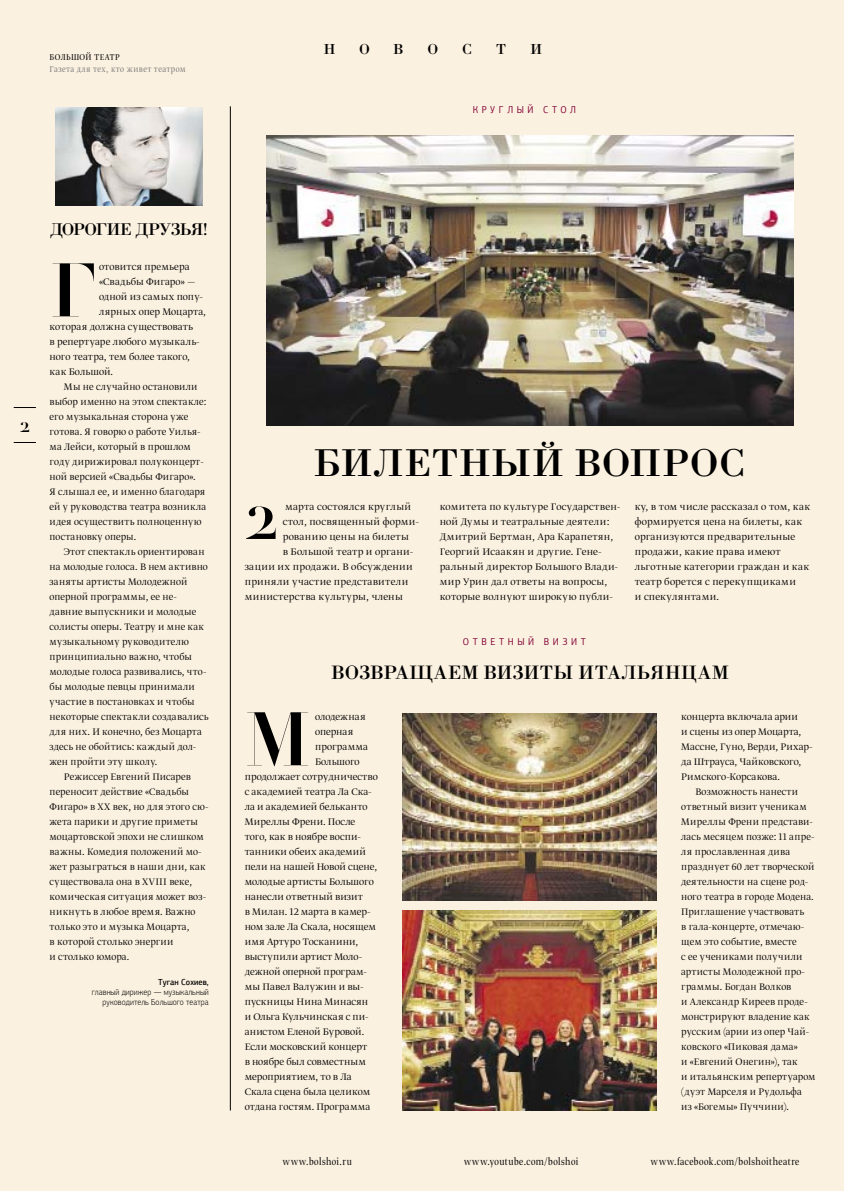
<style>
.page{position:relative;width:844px;height:1191px;background:#fff}
.page>*{position:absolute;margin:0;border:0;box-sizing:border-box;transform-origin:0 0}
.t1{font:74.75px "Borjomi Light C";color:#000}
.t2{font:40px "Borjomi C";letter-spacing:.025em;color:#000}
.t3{font:22.62px "Borjomi Light C";color:#000}
.t4{font:20px "Borjomi C";letter-spacing:.02em;color:#000}
.t5{font:17.5px "Borjomi C";letter-spacing:-.02em;color:#000}
.t6{font:15px "Borjomi C";color:#000}
.t7{font:300 11.25px/15px "Greta Display Pro";letter-spacing:.015em;color:#000}
.t8{font:11.25px "Greta Dis Nar Pro Lig";letter-spacing:.035em;color:#000}
.t9{font:300 11.25px "Greta Display Pro";letter-spacing:-.005em;color:#000}
.t10{font:300 11.25px "Greta Display Pro";letter-spacing:-.01em;color:#000}
.t11{font:10px "Greta Dis Nar Pro Lig";color:#7c7c7c}
.t12{font:10px "PF Agora Sans Pro";letter-spacing:.4em;color:#810033;scale:.9 1}
.t13{font:10px "Greta Dis Nar Pro Lig";letter-spacing:.045em;color:#000}
.t14{font:300 8.75px/10px "PF Agora Sans Pro";letter-spacing:.01em;color:#000;text-align:right;scale:.9 1}
.t15{font:500 8.75px "PF Agora Sans Pro";letter-spacing:.01em;color:#000;scale:.9 1}
</style>
<div class="page">
<div style="left:0;top:0;width:843px;height:1191px;background:#fbf1e0"></div>
<img style="left:267px;top:135px;width:526px;height:290px">
<hr style="left:230px;top:106px;width:1px;height:1004px;background:#000">
<img style="left:55px;top:107px;width:148px;height:98px">
<img style="left:403px;top:910px;width:253px;height:200px">
<img style="left:403px;top:713px;width:253px;height:187px">
<svg style="left:14px;top:442px;width:22px;height:1px"></svg>
<svg style="left:14px;top:407px;width:22px;height:1px"></svg>
<p class="t13" style="left:50px;top:52px;width:72px">БОЛЬШОЙ ТЕАТР</p>
<p class="t11" style="left:50px;top:64px;width:137px">Газета для тех, кто живет театром</p>
<h3 class="t6" style="left:324px;top:43px;width:13px">Н</h3>
<h3 class="t6" style="left:359px;top:43px;width:12px">О</h3>
<h3 class="t6" style="left:393px;top:43px;width:12px">В</h3>
<h3 class="t6" style="left:427px;top:43px;width:12px">О</h3>
<h3 class="t6" style="left:462px;top:43px;width:12px">С</h3>
<h3 class="t6" style="left:496px;top:43px;width:12px">Т</h3>
<h3 class="t6" style="left:530px;top:43px;width:13px">И</h3>
<p class="t12" style="left:472px;top:106px;width:116px">КРУГЛЫЙ СТОЛ</p>
<h3 class="t3" style="left:20px;top:415px;width:12px">2</h3>
<h3 class="t5" style="left:50px;top:223px;width:160px">ДОРОГИЕ ДРУЗЬЯ!</h3>
<h1 class="t1" style="left:50px;top:262px;width:47px">Г</h1>
<p class="t7" style="left:99px;top:260px;width:92px">отовится премьера</p>
<p class="t7" style="left:99px;top:275px;width:98px">«Свадьбы Фигаро» —</p>
<p class="t7" style="left:99px;top:290px;width:105px">одной из самых попу-</p>
<p class="t7" style="left:99px;top:305px;width:108px">лярных опер Моцарта,</p>
<p class="t7" style="left:50px;top:320px;width:145px">которая должна существовать</p>
<p class="t7" style="left:50px;top:335px;width:151px">в репертуаре любого музыкаль-</p>
<p class="t7" style="left:50px;top:350px;width:142px">ного театра, тем более такого,</p>
<p class="t7" style="left:50px;top:365px;width:65px">как Большой.</p>
<p class="t7" style="left:64px;top:380px;width:135px">Мы не случайно остановили</p>
<p class="t7" style="left:50px;top:395px;width:158px">выбор именно на этом спектакле:</p>
<p class="t7" style="left:50px;top:410px;width:140px">его музыкальная сторона уже</p>
<p class="t7" style="left:50px;top:425px;width:152px">готова. Я говорю о работе Уилья-</p>
<p class="t7" style="left:50px;top:440px;width:143px">ма Лейси, который в прошлом</p>
<p class="t7" style="left:50px;top:455px;width:156px">году дирижировал полуконцерт-</p>
<p class="t7" style="left:50px;top:470px;width:147px">ной версией «Свадьбы Фигаро».</p>
<p class="t7" style="left:50px;top:485px;width:157px">Я слышал ее, и именно благодаря</p>
<p class="t7" style="left:50px;top:500px;width:158px">ей у руководства театра возникла</p>
<p class="t7" style="left:50px;top:515px;width:153px">идея осуществить полноценную</p>
<p class="t7" style="left:50px;top:530px;width:88px">постановку оперы.</p>
<p class="t7" style="left:64px;top:545px;width:142px">Этот спектакль ориентирован</p>
<p class="t7" style="left:50px;top:560px;width:159px">на молодые голоса. В нем активно</p>
<p class="t7" style="left:50px;top:575px;width:139px">заняты артисты Молодежной</p>
<p class="t7" style="left:50px;top:590px;width:129px">оперной программы, ее не-</p>
<p class="t7" style="left:50px;top:605px;width:148px">давние выпускники и молодые</p>
<p class="t7" style="left:50px;top:620px;width:156px">солисты оперы. Театру и мне как</p>
<p class="t7" style="left:50px;top:635px;width:141px">музыкальному руководителю</p>
<p class="t7" style="left:50px;top:650px;width:144px">принципиально важно, чтобы</p>
<p class="t7" style="left:50px;top:665px;width:158px">молодые голоса развивались, что-</p>
<p class="t7" style="left:50px;top:680px;width:147px">бы молодые певцы принимали</p>
<p class="t7" style="left:50px;top:695px;width:146px">участие в постановках и чтобы</p>
<p class="t7" style="left:50px;top:710px;width:160px">некоторые спектакли создавались</p>
<p class="t7" style="left:50px;top:725px;width:154px">для них. И конечно, без Моцарта</p>
<p class="t7" style="left:50px;top:740px;width:148px">здесь не обойтись: каждый дол-</p>
<p class="t7" style="left:50px;top:755px;width:109px">жен пройти эту школу.</p>
<p class="t7" style="left:64px;top:770px;width:129px">Режиссер Евгений Писарев</p>
<p class="t7" style="left:50px;top:785px;width:141px">переносит действие «Свадьбы</p>
<p class="t7" style="left:50px;top:800px;width:160px">Фигаро» в XX век, но для этого сю-</p>
<p class="t7" style="left:50px;top:815px;width:150px">жета парики и другие приметы</p>
<p class="t7" style="left:50px;top:830px;width:156px">моцартовской эпохи не слишком</p>
<p class="t7" style="left:50px;top:845px;width:153px">важны. Комедия положений мо-</p>
<p class="t7" style="left:50px;top:860px;width:158px">жет разыграться в наши дни, как</p>
<p class="t7" style="left:50px;top:875px;width:144px">существовала она в XVIII веке,</p>
<p class="t7" style="left:50px;top:890px;width:158px">комическая ситуация может воз-</p>
<p class="t7" style="left:50px;top:905px;width:147px">никнуть в любое время. Важно</p>
<p class="t7" style="left:50px;top:920px;width:141px">только это и музыка Моцарта,</p>
<p class="t7" style="left:50px;top:935px;width:125px">в которой столько энергии</p>
<p class="t7" style="left:50px;top:950px;width:81px">и столько юмора.</p>
<p class="t15" style="left:158px;top:978px;width:58px">Туган Сохиев,</p>
<p class="t14" style="left:92px;top:988px;width:131px">главный дирижер — музыкальный руководитель Большого театра</p>
<h2 class="t2" style="left:314px;top:447px;width:432px">БИЛЕТНЫЙ ВОПРОС</h2>
<h1 class="t1" style="left:244px;top:484px;width:35px">2</h1>
<p class="t7" style="left:285px;top:500px;width:127px">марта состоялся круглый</p>
<p class="t7" style="left:282px;top:515px;width:138px">стол, посвященный форми-</p>
<p class="t7" style="left:282px;top:530px;width:128px">рованию цены на билеты</p>
<p class="t7" style="left:282px;top:545px;width:132px">в Большой театр и органи-</p>
<p class="t7" style="left:244px;top:560px;width:169px">зации их продажи. В обсуждении</p>
<p class="t7" style="left:244px;top:575px;width:165px">приняли участие представители</p>
<p class="t7" style="left:244px;top:590px;width:160px">министерства культуры, члены</p>
<p class="t7" style="left:439px;top:500px;width:182px">комитета по культуре Государствен&shy;ной Думы и театральные деятели:<br>Дмитрий Бертман, Ара Карапетян,<br>Георгий Исаакян и другие. Гене&shy;ральный директор Большого Влади&shy;мир Урин дал ответы на вопросы, которые волнуют широкую публи-</p>
<p class="t7" style="left:634px;top:500px;width:177px">ку, в том числе рассказал о том, как формируется цена на билеты, как организуются предварительные продажи, какие права имеют льготные категории граждан и как театр борется с перекупщиками<br>и спекулянтами.</p>
<p class="t12" style="left:463px;top:637px;width:138px">ОТВЕТНЫЙ ВИЗИТ</p>
<h3 class="t4" style="left:331px;top:665px;width:398px">ВОЗВРАЩАЕМ ВИЗИТЫ ИТАЛЬЯНЦАМ</h3>
<h1 class="t1" style="left:244px;top:711px;width:68px">М</h1>
<p class="t7" style="left:315px;top:710px;width:52px">олодежная</p>
<p class="t9" style="left:315px;top:727px;width:40px">оперная</p>
<p class="t7" style="left:315px;top:740px;width:54px">программа</p>
<p class="t7" style="left:315px;top:755px;width:46px">Большого</p>
<p class="t7" style="left:244px;top:770px;width:135px">продолжает сотрудничество</p>
<p class="t7" style="left:244px;top:785px;width:129px">с академией театра Ла Ска-</p>
<p class="t7" style="left:244px;top:800px;width:124px">ла и академией бельканто</p>
<p class="t7" style="left:244px;top:815px;width:112px">Миреллы Френи. После</p>
<p class="t7" style="left:244px;top:830px;width:118px">того, как в ноябре воспи-</p>
<p class="t7" style="left:244px;top:845px;width:123px">танники обеих академий</p>
<p class="t9" style="left:244px;top:862px;width:134px">пели на нашей Новой сцене,</p>
<p class="t7" style="left:244px;top:875px;width:131px">молодые артисты Большого</p>
<p class="t7" style="left:244px;top:890px;width:120px">нанесли ответный визит</p>
<p class="t7" style="left:244px;top:905px;width:127px">в Милан. 12 марта в камер-</p>
<p class="t7" style="left:244px;top:920px;width:133px">ном зале Ла Скала, носящем</p>
<p class="t7" style="left:244px;top:935px;width:115px">имя Артуро Тосканини,</p>
<p class="t7" style="left:244px;top:950px;width:119px">выступили артист Моло-</p>
<p class="t10" style="left:244px;top:967px;width:124px">дежной оперной програм-</p>
<p class="t7" style="left:244px;top:980px;width:120px">мы Павел Валужин и вы-</p>
<p class="t7" style="left:244px;top:995px;width:125px">пускницы Нина Минасян</p>
<p class="t7" style="left:244px;top:1010px;width:125px">и Ольга Кульчинская с пи-</p>
<p class="t7" style="left:244px;top:1025px;width:121px">анистом Еленой Буровой.</p>
<p class="t7" style="left:244px;top:1040px;width:124px">Если московский концерт</p>
<p class="t7" style="left:244px;top:1055px;width:123px">в ноябре был совместным</p>
<p class="t7" style="left:244px;top:1070px;width:109px">мероприятием, то в Ла</p>
<p class="t7" style="left:244px;top:1085px;width:127px">Скала сцена была целиком</p>
<p class="t7" style="left:244px;top:1100px;width:127px">отдана гостям. Программа</p>
<p class="t7" style="left:681px;top:710px;width:133px">концерта включала арии<br>и сцены из опер Моцарта,<br>Массне, Гуно, Верди, Рихар&shy;да Штрауса, Чайковского,<br>Римского-Корсакова.</p>
<p class="t7" style="left:681px;top:785px;width:136px;text-indent:14px">Возможность нанести ответный визит ученикам<br>Миреллы Френи представи&shy;лась месяцем позже: 11 апре&shy;ля прославленная дива празднует 60 лет творческой деятельности на сцене род&shy;ного театра в городе Модена.<br>Приглашение участвовать<br>в гала-концерте, отмечаю&shy;щем это событие, вместе<br>с ее учениками получили артисты Молодежной про&shy;граммы. Богдан Волков<br>и Александр Киреев проде&shy;монстрируют владение как русским (арии из опер Чай&shy;ковского «Пиковая дама»<br>и «Евгений Онегин»), так<br>и итальянским репертуаром (дуэт Марселя и Рудольфа<br>из «Богемы» Пуччини).</p>
<p class="t8" style="left:283px;top:1156px;width:70px">www.bolshoi.ru</p>
<p class="t8" style="left:464px;top:1156px;width:116px">www.youtube.com/bolshoi</p>
<p class="t8" style="left:650px;top:1156px;width:150px">www.facebook.com/bolshoitheatre</p>
</div>
